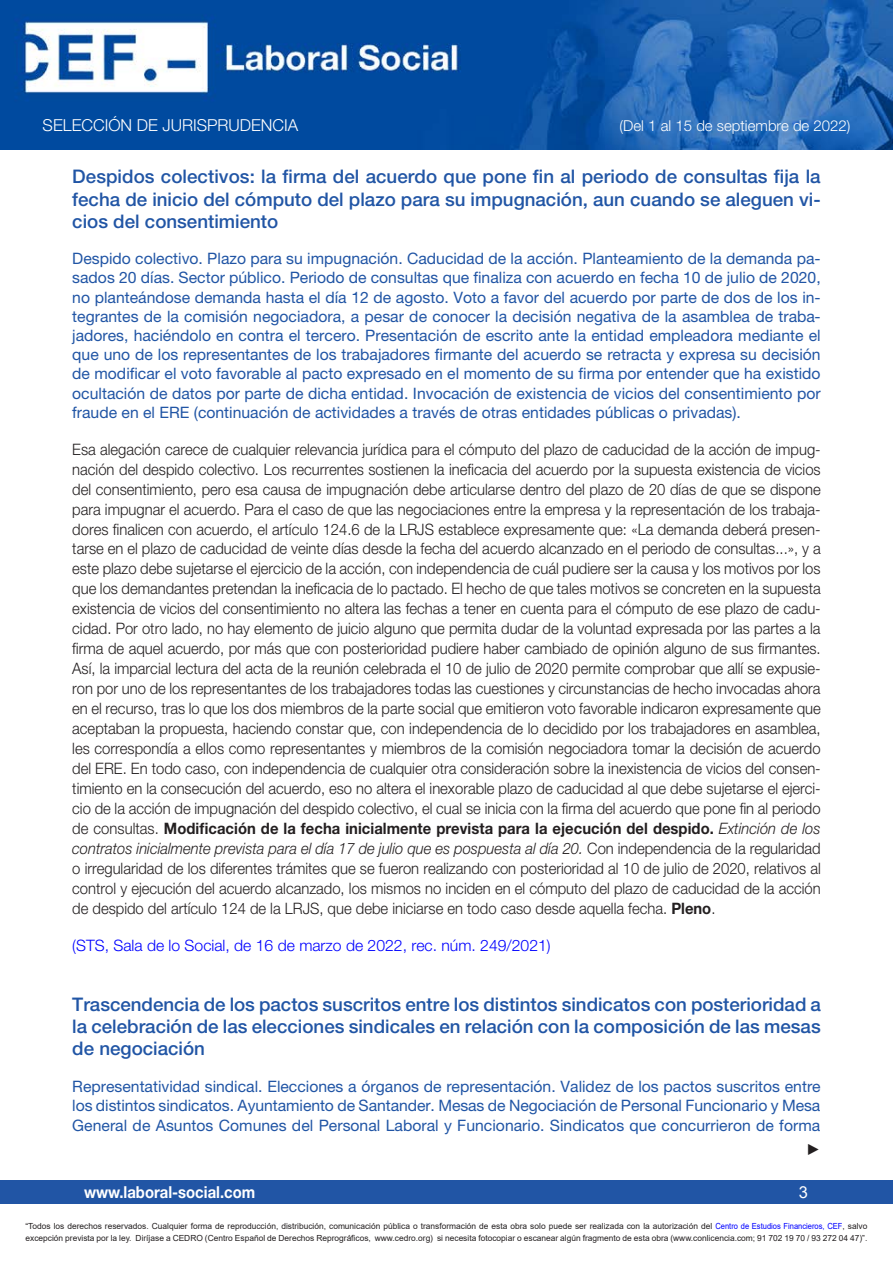
<style>
.page{position:relative;width:893px;height:1263px;background:#fff}
.page>*{position:absolute;margin:0;border:0;box-sizing:border-box;transform-origin:0 0}
.Cabecera_nuevo{font:500 18.75px/22.2px "Helvetica Neue LT Std";color:#2155a5;text-align:justify}
.t1{font:300 16.5px "Helvetica Neue LT Std";color:#fff}
.t2{font:700 16.5px "Helvetica Neue LT Std";color:#fff;scale:.9 1}
.t3{font:16.5px "Arial";color:#fff}
.Contenido_nuevo{font:300 15.75px/20px "Helvetica Neue LT Std";color:#231f20;text-align:justify;scale:.94 1}
.Subcabecera{font:15.75px/19.2px "Helvetica Neue LT Std";color:#2155a5;text-align:justify}
.Contenido_nuevo-2{font:300 15.75px "Helvetica Neue LT Std";color:#00f}
.Contenido_nuevo-3{font:15.75px "Times New Roman";color:#231f20;scale:.94 1}
.t4{font:300 15px "Helvetica Neue LT Std";color:#fff}
.t5{font:8.4px/12px "Arial";color:#231f20}
.s1{font-weight:700}
.s2{font-style:italic}
.s3{color:#00f}
</style>
<div class="page">
<div style="left:0;top:1180px;width:893px;height:23px;background:#2155a5"></div>
<img style="left:0;top:0;width:893px;height:149px">
<p class="t1" style="left:43px;top:115px;width:257px">SELECCIÓN DE JURISPRUDENCIA</p>
<p class="t4" style="left:620px;top:117px;width:232px">(Del 1 al 15 de septiembre de 2022)</p>
<p class="Cabecera_nuevo" style="left:72px;top:166px;width:750px">Despidos colectivos: la firma del acuerdo que pone fin al periodo de consultas fija la fecha de inicio del cómputo del plazo para su impugnación, aun cuando se aleguen vi&shy;cios del consentimiento</p>
<p class="Subcabecera" style="left:72px;top:249px;width:750px">Despido colectivo. Plazo para su impugnación. Caducidad de la acción. Planteamiento de la demanda pa&shy;sados 20 días. Sector público. Periodo de consultas que finaliza con acuerdo en fecha 10 de julio de 2020, no planteándose demanda hasta el día 12 de agosto. Voto a favor del acuerdo por parte de dos de los in&shy;tegrantes de la comisión negociadora, a pesar de conocer la decisión negativa de la asamblea de traba&shy;jadores, haciéndolo en contra el tercero. Presentación de escrito ante la entidad empleadora mediante el que uno de los representantes de los trabajadores firmante del acuerdo se retracta y expresa su decisión de modificar el voto favorable al pacto expresado en el momento de su firma por entender que ha existido ocultación de datos por parte de dicha entidad. Invocación de existencia de vicios del consentimiento por fraude en el ERE (continuación de actividades a través de otras entidades públicas o privadas).</p>
<p class="Contenido_nuevo" style="left:72px;top:439px;width:798px">Esa alegación carece de cualquier relevancia jurídica para el cómputo del plazo de caducidad de la acción de impug&shy;nación del despido colectivo. Los recurrentes sostienen la ineficacia del acuerdo por la supuesta existencia de vicios del consentimiento, pero esa causa de impugnación debe articularse dentro del plazo de 20 días de que se dispone para impugnar el acuerdo. Para el caso de que las negociaciones entre la empresa y la representación de los trabaja&shy;dores finalicen con acuerdo, el artículo 124.6 de la LRJS establece expresamente que: «La demanda deberá presen&shy;tarse en el plazo de caducidad de veinte días desde la fecha del acuerdo alcanzado en el periodo de consultas...», y a este plazo debe sujetarse el ejercicio de la acción, con independencia de cuál pudiere ser la causa y los motivos por los que los demandantes pretendan la ineficacia de lo pactado. El hecho de que tales motivos se concreten en la supuesta existencia de vicios del consentimiento no altera las fechas a tener en cuenta para el cómputo de ese plazo de cadu&shy;cidad. Por otro lado, no hay elemento de juicio alguno que permita dudar de la voluntad expresada por las partes a la firma de aquel acuerdo, por más que con posterioridad pudiere haber cambiado de opinión alguno de sus firmantes.<br>Así, la imparcial lectura del acta de la reunión celebrada el 10 de julio de 2020 permite comprobar que allí se expusie&shy;ron por uno de los representantes de los trabajadores todas las cuestiones y circunstancias de hecho invocadas ahora en el recurso, tras lo que los dos miembros de la parte social que emitieron voto favorable indicaron expresamente que aceptaban la propuesta, haciendo constar que, con independencia de lo decidido por los trabajadores en asamblea, les correspondía a ellos como representantes y miembros de la comisión negociadora tomar la decisión de acuerdo del ERE. En todo caso, con independencia de cualquier otra consideración sobre la inexistencia de vicios del consen&shy;timiento en la consecución del acuerdo, eso no altera el inexorable plazo de caducidad al que debe sujetarse el ejerci&shy;cio de la acción de impugnación del despido colectivo, el cual se inicia con la firma del acuerdo que pone fin al periodo de consultas. <span class="s1">Modificación de la fecha inicialmente prevista para la ejecución del despido.</span> <span class="s2">Extinción de los contratos inicialmente prevista para el día 17 de julio que es pospuesta al día 20.</span> Con independencia de la regularidad o irregularidad de los diferentes trámites que se fueron realizando con posterioridad al 10 de julio de 2020, relativos al control y ejecución del acuerdo alcanzado, los mismos no inciden en el cómputo del plazo de caducidad de la acción de despido del artículo 124 de la LRJS, que debe iniciarse en todo caso desde aquella fecha. <span class="s1">Pleno</span>.</p>
<p class="Contenido_nuevo-2" style="left:72px;top:935px;width:480px">(STS, Sala de lo Social, de 16 de marzo de 2022, rec. núm. 249/2021)</p>
<p class="Cabecera_nuevo" style="left:72px;top:993px;width:750px">Trascendencia de los pactos suscritos entre los distintos sindicatos con posterioridad a la celebración de las elecciones sindicales en relación con la composición de las mesas de negociación</p>
<p class="Subcabecera" style="left:72px;top:1076px;width:750px">Representatividad sindical. Elecciones a órganos de representación. Validez de los pactos suscritos entre los distintos sindicatos. Ayuntamiento de Santander. Mesas de Negociación de Personal Funcionario y Mesa General de Asuntos Comunes del Personal Laboral y Funcionario. Sindicatos que concurrieron de forma</p>
<p class="Contenido_nuevo-3" style="left:806px;top:1139px;width:17px">►</p>
<p class="t2" style="left:84px;top:1182px;width:192px">www.laboral-social.com</p>
<p class="t3" style="left:799px;top:1180px;width:11px">3</p>
<p class="t5" style="left:26px;top:1220px;width:843px">“Todos los derechos reservados. Cualquier forma de reproducción, distribución, comunicación pública o transformación de esta obra solo puede ser realizada con la autorización del <span class="s3">Centro de Estudios Financieros, CEF</span>, salvo excepción prevista por la ley. Diríjase a CEDRO (Centro Español de Derechos Reprográficos, www.cedro.org) si necesita fotocopiar o escanear algún fragmento de esta obra (www.conlicencia.com; 91 702 19 70 / 93 272 04 47)”.</p>
</div>
